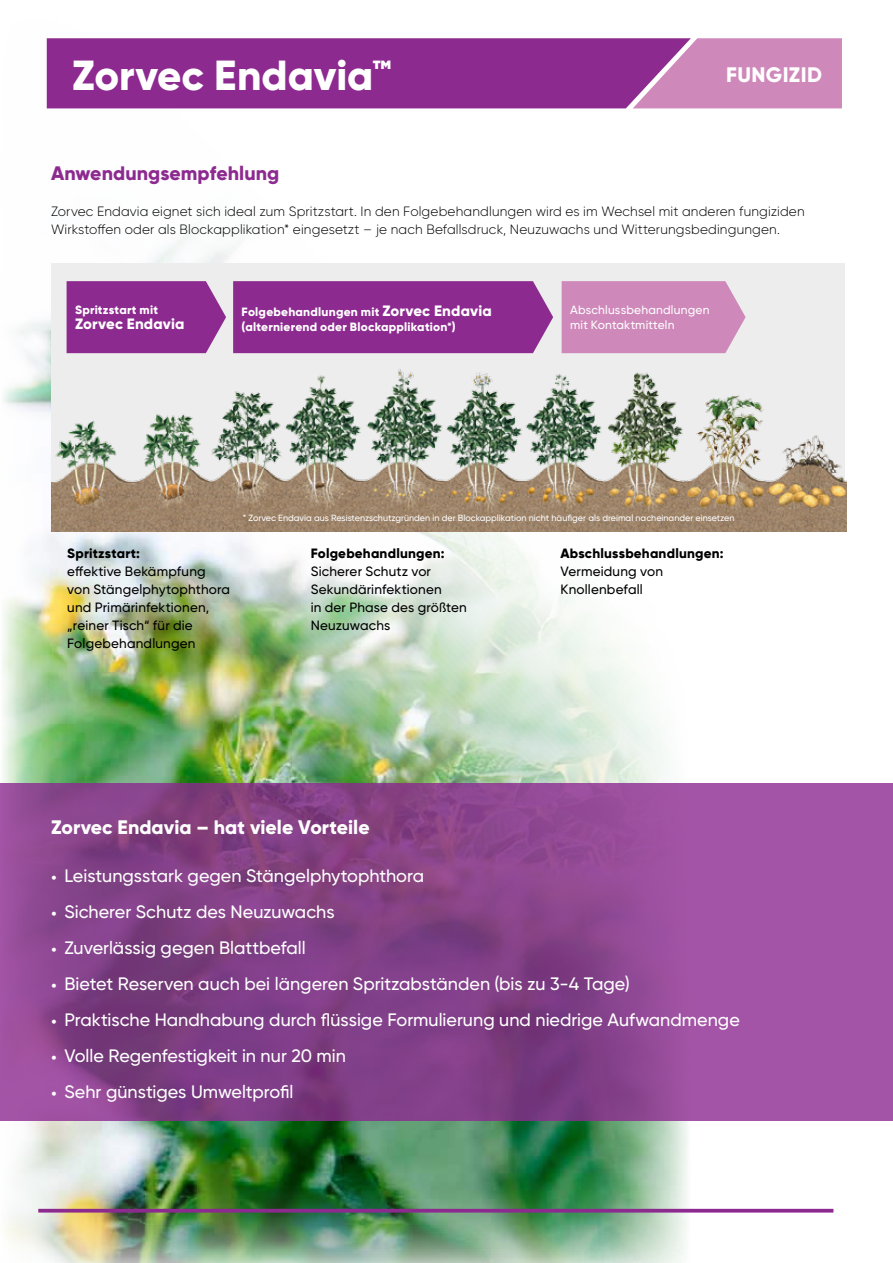
<style>
.page{position:relative;width:893px;height:1263px;background:#fff}
.page>*{position:absolute;margin:0;border:0;box-sizing:border-box;transform-origin:0 0}
.t1{font:800 42px "Gilroy";color:#fff}
.t2{font:800 21px "Gilroy";color:#fff}
.t3{font:800 19.5px "Gilroy";color:#fff}
.t4{font:800 19.5px "Gilroy";letter-spacing:.005em;color:#8d2a90}
.t5{font:500 18px "Gilroy";color:#fff}
.t6{font:800 15px "Gilroy";color:#fff}
.t7{font:300 13.5px/18px "Gilroy";letter-spacing:.01em;color:#000}
.t8{font:500 13.5px/18px "Gilroy";letter-spacing:.01em;color:#000}
.t9{font:800 13.5px "Gilroy";letter-spacing:.015em;color:#000}
.t10{font:800 12px/15px "Gilroy";letter-spacing:.02em;color:#fff}
.t11{font:500 12px/15px "Gilroy";letter-spacing:.015em;color:#fff}
.t12{font:500 9px "Gilroy";color:#fff}
.s1{font-size:15px}
</style>
<div class="page">
<img style="left:0;top:38px;width:690px;height:1225px">
<hr style="left:38px;top:1209px;width:795px;height:3px;background:#8d2a90">
<svg style="left:47px;top:38px;width:795px;height:70px;background:#9d419a"></svg>
<svg style="left:0;top:783px;width:893px;height:337px;background:#8c4690"></svg>
<div style="left:51px;top:263px;width:793px;height:257px;background:#ecedec"></div>
<img style="left:51px;top:344px;width:795px;height:187px">
<svg style="left:67px;top:281px;width:159px;height:72px;background:#933695"></svg>
<svg style="left:562px;top:281px;width:184px;height:72px;background:#d08dbc"></svg>
<div style="left:233px;top:281px;width:320px;height:72px;background:#8d2a90"></div>
<h1 class="t1" style="left:72px;top:49px;width:321px">Zorvec Endavia™</h1>
<p class="t2" style="left:726px;top:61px;width:86px">FUNGIZID</p>
<p class="t4" style="left:51px;top:161px;width:230px">Anwendungsempfehlung</p>
<p class="t7" style="left:51px;top:202px;width:755px">Zorvec Endavia eignet sich ideal zum Spritzstart. In den Folgebehandlungen wird es im Wechsel mit anderen fungiziden<br>Wirkstoffen oder als Blockapplikation* eingesetzt – je nach Befallsdruck, Neuzuwachs und Witterungsbedingungen.</p>
<p class="t10" style="left:75px;top:303px;width:84px">Spritzstart mit</p>
<p class="t6" style="left:75px;top:315px;width:111px">Zorvec Endavia</p>
<p class="t10" style="left:242px;top:304px;width:252px">Folgebehandlungen mit <span class="s1">Zorvec Endavia </span>(alternierend oder Blockapplikation*)</p>
<p class="t11" style="left:570px;top:302px;width:141px">Abschlussbehandlungen mit Kontaktmitteln</p>
<p class="t9" style="left:67px;top:545px;width:74px">Spritzstart:</p>
<p class="t8" style="left:67px;top:562px;width:164px">effektive Bekämpfung von Stängelphytophthora und Primärinfektionen, „reiner Tisch“ für die<br>Folgebehandlungen</p>
<p class="t12" style="left:243px;top:512px;width:493px">* Zorvec Endavia aus Resistenzschutzgründen in der Blockapplikation nicht häufiger als dreimal nacheinander einsetzen</p>
<p class="t9" style="left:311px;top:545px;width:135px">Folgebehandlungen:</p>
<p class="t8" style="left:311px;top:562px;width:158px">Sicherer Schutz vor<br>Sekundärinfektionen<br>in der Phase des größten<br>Neuzuwachs</p>
<p class="t9" style="left:561px;top:545px;width:164px">Abschlussbehandlungen:</p>
<p class="t8" style="left:561px;top:562px;width:104px">Vermeidung von<br>Knollenbefall</p>
<p class="t3" style="left:51px;top:815px;width:320px">Zorvec Endavia – hat viele Vorteile</p>
<p class="t5" style="left:51px;top:865px;width:375px">• Leistungsstark gegen Stängelphytophthora</p>
<p class="t5" style="left:51px;top:901px;width:285px">• Sicherer Schutz des Neuzuwachs</p>
<p class="t5" style="left:51px;top:937px;width:256px">• Zuverlässig gegen Blattbefall</p>
<p class="t5" style="left:51px;top:973px;width:580px">• Bietet Reserven auch bei längeren Spritzabständen (bis zu 3-4 Tage)</p>
<p class="t5" style="left:51px;top:1009px;width:690px">• Praktische Handhabung durch flüssige Formulierung und niedrige Aufwandmenge</p>
<p class="t5" style="left:51px;top:1045px;width:297px">• Volle Regenfestigkeit in nur 20 min</p>
<p class="t5" style="left:51px;top:1081px;width:244px">• Sehr günstiges Umweltprofil</p>
</div>
